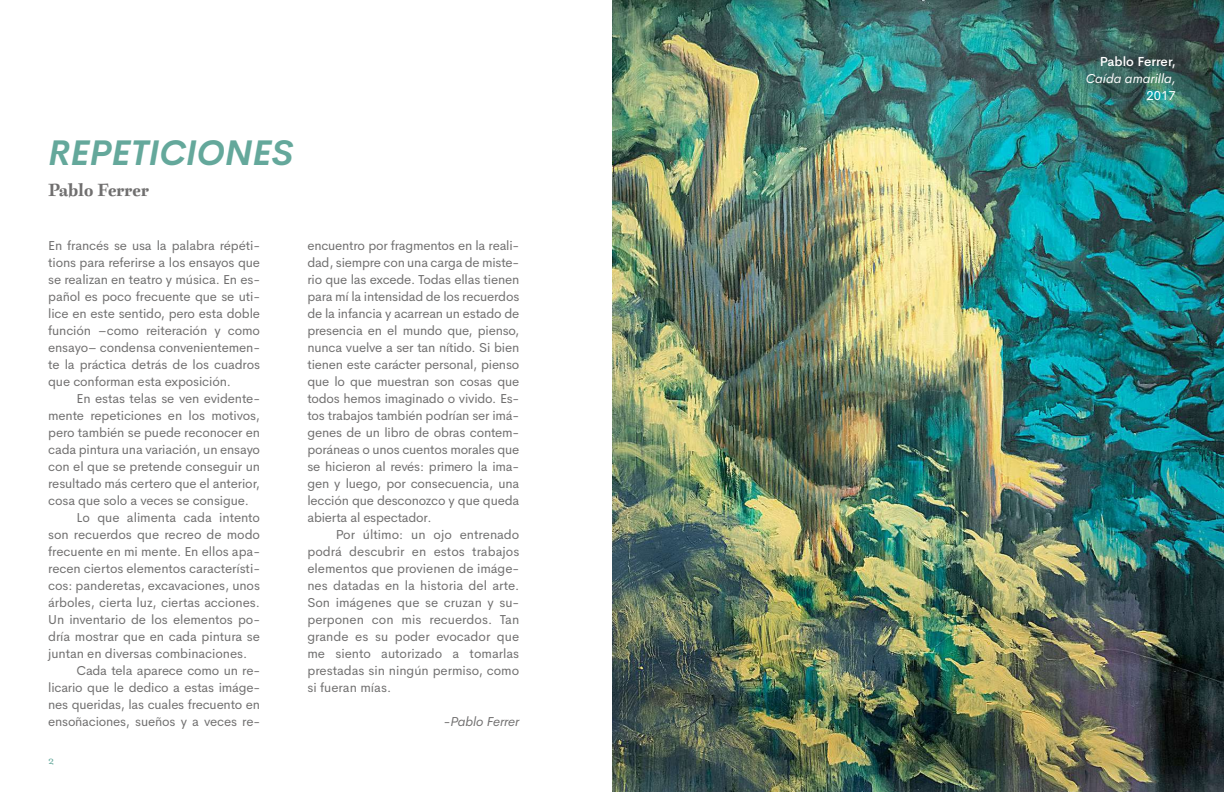
<style>
.page{position:relative;width:1224px;height:792px;background:#fff}
.page>*{position:absolute;margin:0;border:0;box-sizing:border-box;transform-origin:0 0}
.t1{font:italic 700 35px "Cerebri Sans";color:#64a89b}
.t2{font:18px "Berenjena Std Negra";letter-spacing:-.015em;color:#706f6f}
.t3{font:13px/17px "Cerebri Sans";letter-spacing:-.01em;color:#706f6f;text-align:justify}
.t4{font:italic 13px "Cerebri Sans";color:#fff}
.t5{font:italic 13px "Cerebri Sans";color:#706f6f}
.t6{font:500 13px "Cerebri Sans";color:#fff}
.t7{font:13px "Cerebri Sans";color:#fff}
.t8{font:12px "Mrs Eaves OT";color:#64a89b}
</style>
<div class="page">
<img style="left:612px;top:0;width:612px;height:792px">
<h1 class="t1" style="left:48px;top:124px;width:247px">REPETICIONES</h1>
<h2 class="t2" style="left:48px;top:177px;width:102px">Pablo Ferrer</h2>
<p class="t3" style="left:48px;top:235px;width:213px">En francés se usa la palabra répéti&shy;tions para referirse a los ensayos que se realizan en teatro y música. En es&shy;pañol es poco frecuente que se uti&shy;lice en este sentido, pero esta doble función –como reiteración y como ensayo– condensa convenientemen&shy;te la práctica detrás de los cuadros que conforman esta exposición.</p>
<p class="t3" style="left:77px;top:388px;width:185px">En estas telas se ven evidente-</p>
<p class="t3" style="left:48px;top:405px;width:213px">mente repeticiones en los motivos,</p>
<p class="t3" style="left:48px;top:422px;width:213px">pero también se puede reconocer en</p>
<p class="t3" style="left:48px;top:439px;width:213px">cada pintura una variación, un ensayo</p>
<p class="t3" style="left:48px;top:456px;width:213px">con el que se pretende conseguir un</p>
<p class="t3" style="left:48px;top:473px;width:213px">resultado más certero que el anterior,</p>
<p class="t3" style="left:48px;top:490px;width:202px">cosa que solo a veces se consigue.</p>
<p class="t3" style="left:77px;top:508px;width:185px">Lo que alimenta cada intento</p>
<p class="t3" style="left:48px;top:525px;width:213px">son recuerdos que recreo de modo</p>
<p class="t3" style="left:48px;top:542px;width:213px">frecuente en mi mente. En ellos apa-</p>
<p class="t3" style="left:48px;top:559px;width:213px">recen ciertos elementos característi-</p>
<p class="t3" style="left:48px;top:576px;width:213px">cos: panderetas, excavaciones, unos</p>
<p class="t3" style="left:48px;top:593px;width:213px">árboles, cierta luz, ciertas acciones.</p>
<p class="t3" style="left:48px;top:610px;width:213px">Un inventario de los elementos po-</p>
<p class="t3" style="left:48px;top:627px;width:213px">dría mostrar que en cada pintura se</p>
<p class="t3" style="left:48px;top:644px;width:201px">juntan en diversas combinaciones.</p>
<p class="t3" style="left:77px;top:661px;width:185px">Cada tela aparece como un re-</p>
<p class="t3" style="left:48px;top:678px;width:213px">licario que le dedico a estas imáge-</p>
<p class="t3" style="left:48px;top:695px;width:213px">nes queridas, las cuales frecuento en</p>
<p class="t3" style="left:48px;top:712px;width:213px">ensoñaciones, sueños y a veces re-</p>
<p class="t8" style="left:48px;top:754px;width:8px">2</p>
<p class="t3" style="left:307px;top:235px;width:213px">encuentro por fragmentos en la reali&shy;dad, siempre con una carga de miste&shy;rio que las excede. Todas ellas tienen para mí la intensidad de los recuerdos de la infancia y acarrean un estado de presencia en el mundo que, pienso, nunca vuelve a ser tan nítido. Si bien tienen este carácter personal, pienso que lo que muestran son cosas que todos hemos imaginado o vivido. Es&shy;tos trabajos también podrían ser imá&shy;genes de un libro de obras contem&shy;poráneas o unos cuentos morales que se hicieron al revés: primero la ima&shy;gen y luego, por consecuencia, una lección que desconozco y que queda abierta al espectador.</p>
<p class="t3" style="left:307px;top:525px;width:213px;text-indent:28px">Por último: un ojo entrenado podrá descubrir en estos trabajos elementos que provienen de imáge&shy;nes datadas en la historia del arte.<br>Son imágenes que se cruzan y su&shy;perponen con mis recuerdos. Tan grande es su poder evocador que me siento autorizado a tomarlas prestadas sin ningún permiso, como si fueran mías.</p>
<p class="t5" style="left:444px;top:711px;width:77px">-Pablo Ferrer</p>
<p class="t6" style="left:1100px;top:52px;width:78px">Pablo Ferrer,</p>
<p class="t4" style="left:1086px;top:68px;width:92px">Caída amarilla,</p>
<p class="t7" style="left:1147px;top:86px;width:31px">2017</p>
</div>
